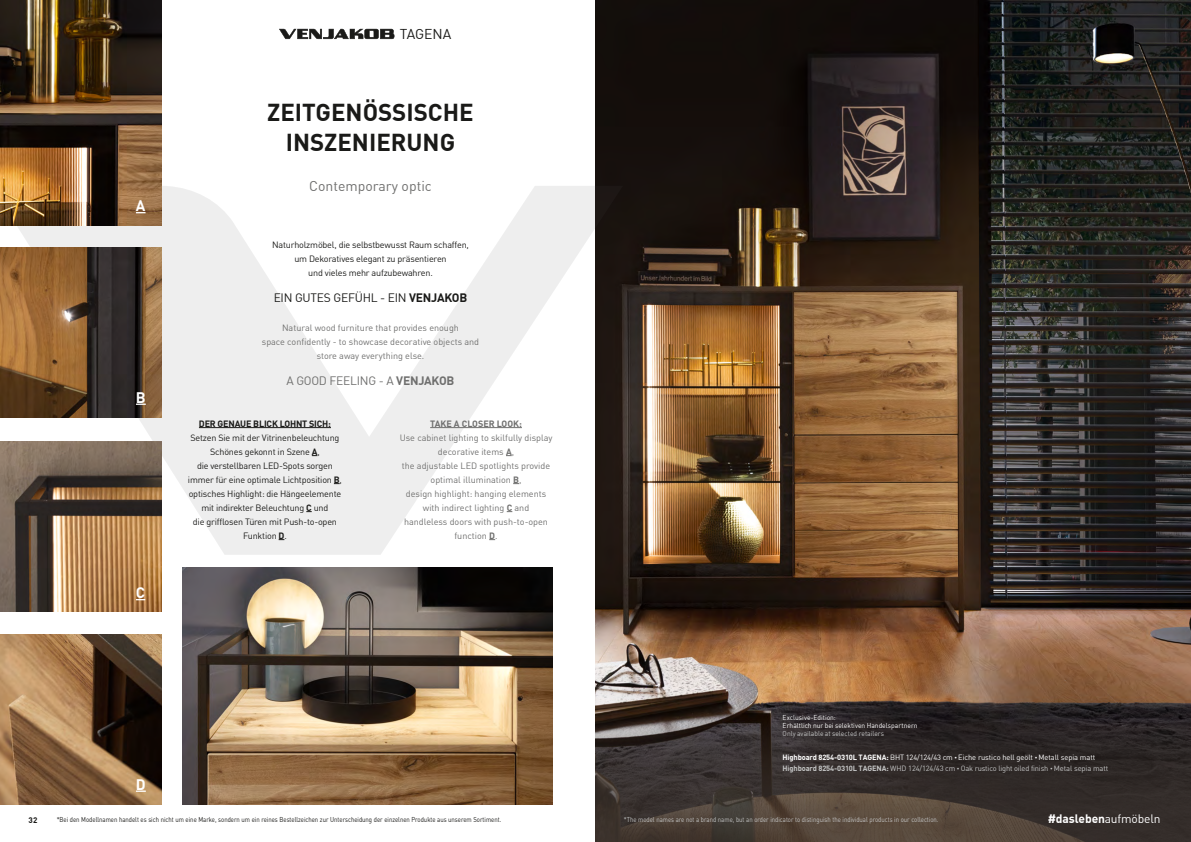
<style>
.page{position:relative;width:1191px;height:842px;background:#fff}
.page>*{position:absolute;margin:0;border:0;box-sizing:border-box;transform-origin:0 0}
.t1{font:700 24px/30px "DIN Offc";color:#1a1a18;text-align:center}
.t2{font:700 15px "DIN Offc";color:#fff}
.t3{font:14px "DIN Offc Pro";color:#6f6f6e}
.t4{font:14px "DIN Offc Pro";color:#1a1a18}
.t5{font:12px "DIN Offc Pro";letter-spacing:-.02em;color:#1a1a18}
.t6{font:12px "DIN Offc Pro";letter-spacing:-.02em;color:#6f6f6e}
.t7{font:700 12px "DIN Offc";letter-spacing:-.01em;color:#fff}
.t8{font:9px/14px "DIN Offc Pro";letter-spacing:-.02em;color:#1a1a18;text-align:center}
.t9{font:9px/14px "DIN Offc Pro";color:#6f6f6e;text-align:center}
.t10{font:700 9px "DIN Offc";letter-spacing:-.02em;color:#1a1a18}
.t11{font:700 9px "DIN Offc";color:#6f6f6e}
.t12{font:700 8px "DIN Offc";color:#1a1a18}
.t13{font:7.5px/11px "DIN Offc Pro";letter-spacing:-.01em;color:#c5c6c6}
.t14{font:7px "DIN Offc Pro";color:#1a1a18;scale:.85 1}
.t15{font:7px "DIN Offc Pro";color:#c5c6c6;scale:.85 1}
.t16{font:7px/8px "DIN Offc";color:#fff;scale:.95 1}
.t17{font:7px "DIN Offc";letter-spacing:.005em;color:#c5c6c6;scale:.95 1}
.s1{font-family:"DIN Offc";font-weight:700}
.s2{font-family:"DIN Offc"}
.s3{font-family:"DIN Offc";font-weight:700;color:#fff}
.s4{color:#fff}
.s5{font-size:5px;color:#fff}
.s6{font-size:5px}
.s7{font-family:"DIN Offc Pro";font-weight:400}
</style>
<div class="page">
<img style="left:595px;top:0;width:596px;height:715px">
<svg style="left:595px;top:715px;width:596px;height:127px;background:#3a322f"></svg>
<svg style="left:0;top:186px;width:623px;height:369px;fill:#eee"></svg>
<svg style="left:279px;top:29px;width:115px;height:10px"></svg>
<img style="left:0;top:0;width:162px;height:226px">
<img style="left:0;top:247px;width:162px;height:170px">
<img style="left:0;top:442px;width:162px;height:170px">
<img style="left:183px;top:567px;width:370px;height:238px">
<img style="left:0;top:635px;width:162px;height:170px">
<hr style="left:199px;top:427px;width:132px;height:1px;background:#1a1a18">
<hr style="left:430px;top:427px;width:92px;height:1px;background:#6f6f6e">
<svg style="left:136px;top:790px;width:10px;height:2px"></svg>
<h2 class="t2" style="left:136px;top:196px;width:11px">A</h2>
<h2 class="t2" style="left:136px;top:388px;width:11px">B</h2>
<h2 class="t2" style="left:136px;top:583px;width:11px">C</h2>
<h3 class="t4" style="left:400px;top:23px;width:53px">TAGENA</h3>
<h1 class="t1" style="left:267px;top:96px;width:208px">ZEITGENÖSSISCHE<br>INSZENIERUNG</h1>
<h3 class="t3" style="left:309px;top:175px;width:124px">Contemporary optic</h3>
<p class="t8" style="left:272px;top:237px;width:198px">Naturholzmöbel, die selbstbewusst Raum schaffen, um Dekoratives elegant zu präsentieren<br>und vieles mehr aufzubewahren.</p>
<h3 class="t5" style="left:274px;top:288px;width:195px">EIN GUTES GEFÜHL - EIN <span class="s1">VENJAKOB</span></h3>
<p class="t9" style="left:262px;top:320px;width:219px">Natural wood furniture that provides enough<br>space confidently - to showcase decorative objects and store away everything else.</p>
<h3 class="t6" style="left:286px;top:371px;width:169px">A GOOD FEELING - A <span class="s1">VENJAKOB</span></h3>
<p class="t10" style="left:199px;top:418px;width:133px">DER GENAUE BLICK LOHNT SICH:</p>
<p class="t8" style="left:188px;top:430px;width:156px">Setzen Sie mit der Vitrinenbeleuchtung Schönes gekonnt in Szene <span class="s1">A</span><span class="s2">,<br></span>die verstellbaren LED-Spots sorgen immer für eine optimale Lichtposition <span class="s1">B</span><span class="s2">, </span>optisches Highlight: die Hängeelemente mit indirekter Beleuchtung <span class="s1">C</span> <span class="s2">und<br></span>die grifflosen Türen mit Push-to-open Funktion <span class="s1">D</span><span class="s2">.</span></p>
<p class="t11" style="left:430px;top:418px;width:93px">TAKE A CLOSER LOOK:</p>
<p class="t9" style="left:400px;top:430px;width:154px">Use cabinet lighting to skilfully display decorative items <span class="s1">A</span><span class="s2">,<br></span>the adjustable LED spotlights provide optimal illumination <span class="s1">B</span><span class="s2">,<br></span>design highlight: hanging elements with indirect lighting <span class="s1">C</span> <span class="s2">and<br></span>handleless doors with push-to-open function <span class="s1">D</span><span class="s2">.</span></p>
<p class="t12" style="left:28px;top:815px;width:11px">32</p>
<p class="t16" style="left:782px;top:714px;width:144px">Exclusive-Edition:<br>Erhältlich nur bei selektiven Handelspartnern</p>
<p class="t17" style="left:782px;top:729px;width:108px">Only available at selected retailers</p>
<h2 class="t2" style="left:136px;top:775px;width:11px">D</h2>
<p class="t13" style="left:782px;top:751px;width:327px"><span class="s3">Highboard 8254-0310L TAGENA:</span> <span class="s4">BHT 124/124/43 cm</span> <span class="s5">•</span> <span class="s4">Eiche rustico hell geölt</span> <span class="s5">•</span> <span class="s4">Metall sepia matt<br></span><span class="s1">Highboard 8254-0310L TAGENA:</span> WHD 124/124/43 cm <span class="s6">•</span> Oak rustico light oiled finish <span class="s6">•</span> Metal sepia matt</p>
<p class="t14" style="left:57px;top:814px;width:524px">*Bei den Modellnamen handelt es sich nicht um eine Marke, sondern um ein reines Bestellzeichen zur Unterscheidung der einzelnen Produkte aus unserem Sortiment.</p>
<p class="t15" style="left:624px;top:814px;width:372px">*The model names are not a brand name, but an order indicator to distinguish the individual products in our collection.</p>
<h3 class="t7" style="left:1047px;top:811px;width:114px">#dasleben<span class="s7">aufmöbeln</span></h3>
</div>
